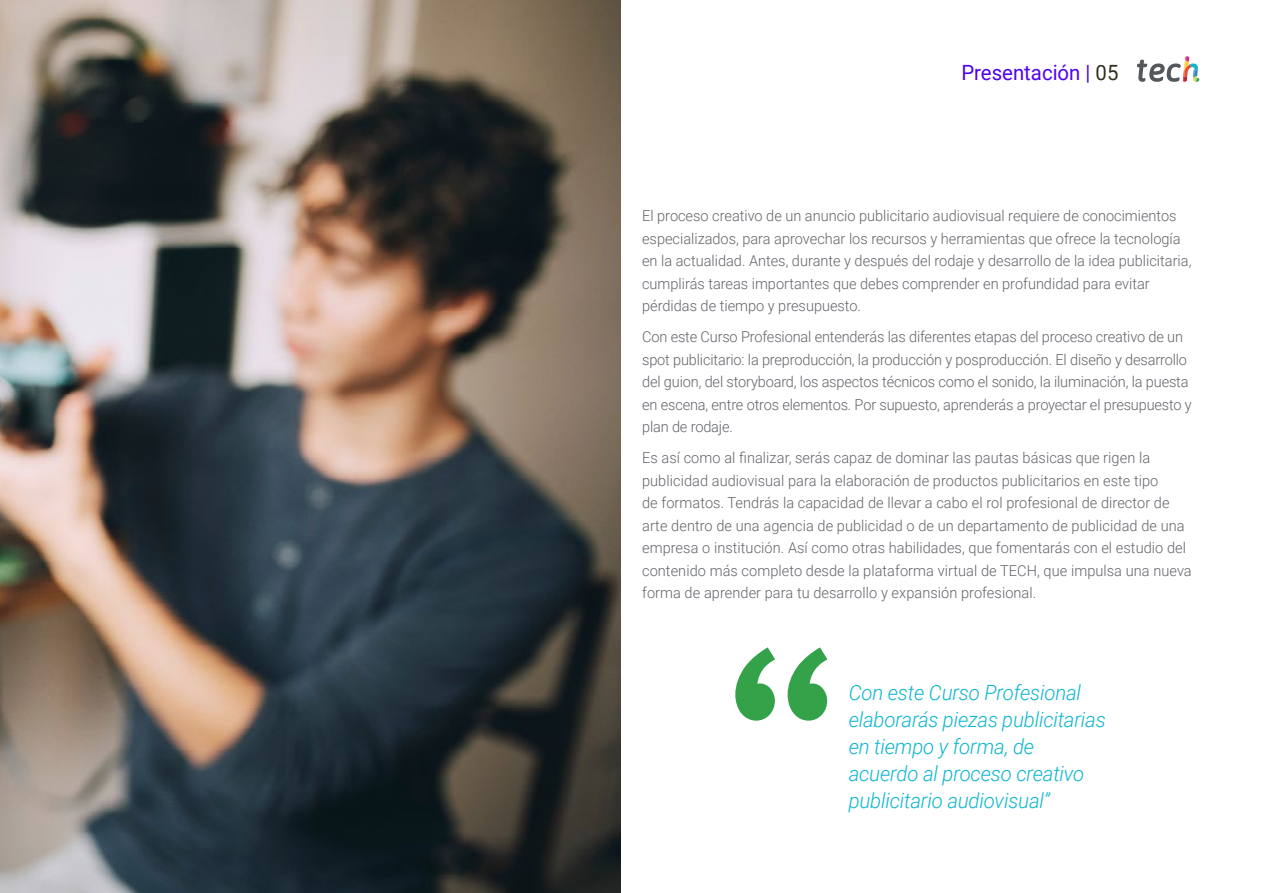
<style>
.page{position:relative;width:1263px;height:893px;background:#fff}
.page>*{position:absolute;margin:0;border:0;box-sizing:border-box;transform-origin:0 0}
.t1{font:italic 300 21px/27px "Roboto";letter-spacing:-.01em;color:#0fb6cf}
.t2{font:21px "Roboto";color:#5002ee}
.t3{font:300 15px/22.5px "Roboto";color:#61646a}
.s1{color:#312e20}
</style>
<div class="page">
<img style="left:0;top:0;width:621px;height:893px">
<svg style="left:1137px;top:56px;width:62px;height:26px"></svg>
<svg style="left:735px;top:647px;width:92px;height:74px"></svg>
<h1 class="t2" style="left:961px;top:57px;width:159px">Presentación | <span class="s1">05</span></h1>
<p class="t3" style="left:642px;top:204px;width:551px">El proceso creativo de un anuncio publicitario audiovisual requiere de conocimientos especializados, para aprovechar los recursos y herramientas que ofrece la tecnología en la actualidad. Antes, durante y después del rodaje y desarrollo de la idea publicitaria, cumplirás tareas importantes que debes comprender en profundidad para evitar pérdidas de tiempo y presupuesto.</p>
<p class="t3" style="left:642px;top:325px;width:551px">Con este Curso Profesional entenderás las diferentes etapas del proceso creativo de un spot publicitario: la preproducción, la producción y posproducción. El diseño y desarrollo del guion, del storyboard, los aspectos técnicos como el sonido, la iluminación, la puesta en escena, entre otros elementos. Por supuesto, aprenderás a proyectar el presupuesto y plan de rodaje.</p>
<p class="t3" style="left:642px;top:446px;width:551px">Es así como al finalizar, serás capaz de dominar las pautas básicas que rigen la publicidad audiovisual para la elaboración de productos publicitarios en este tipo<br>de formatos. Tendrás la capacidad de llevar a cabo el rol profesional de director de arte dentro de una agencia de publicidad o de un departamento de publicidad de una empresa o institución. Así como otras habilidades, que fomentarás con el estudio del contenido más completo desde la plataforma virtual de TECH, que impulsa una nueva forma de aprender para tu desarrollo y expansión profesional.</p>
<h1 class="t1" style="left:849px;top:678px;width:259px">Con este Curso Profesional elaborarás piezas publicitarias en tiempo y forma, de acuerdo al proceso creativo publicitario audiovisual”</h1>
</div>
